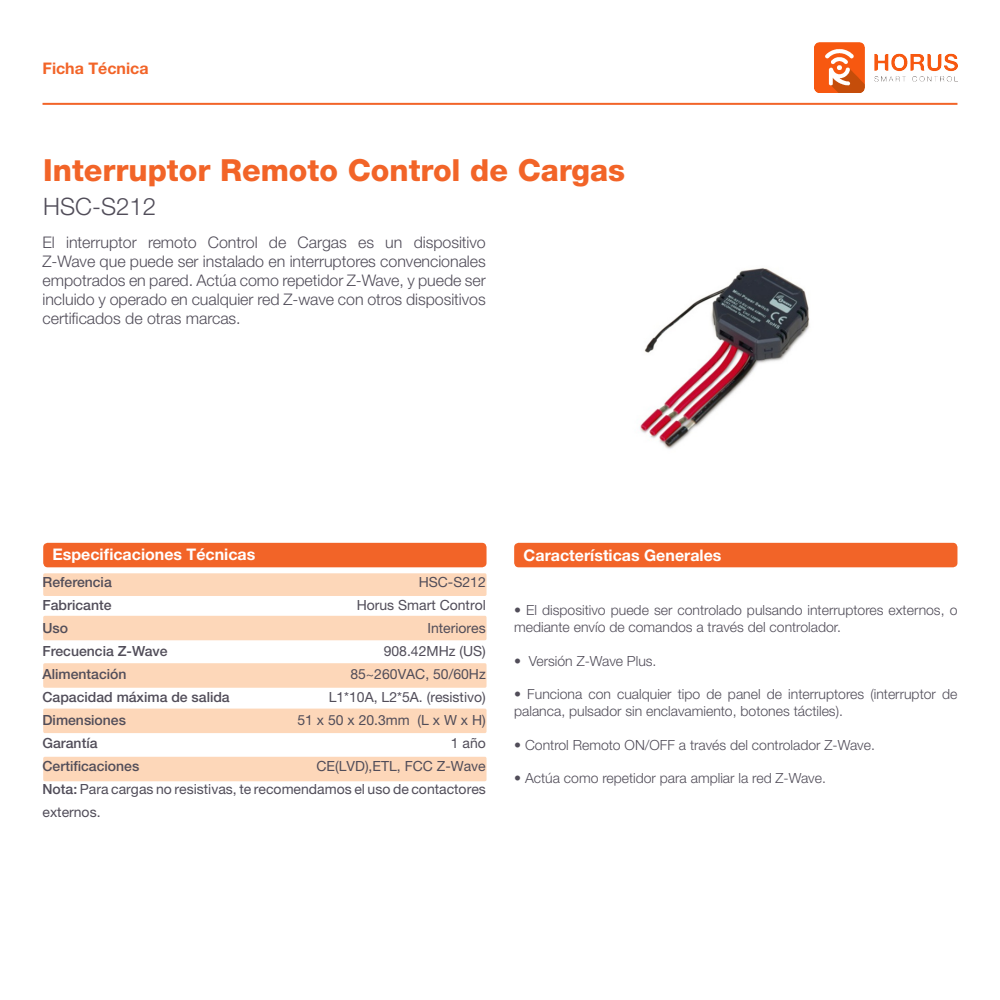
<style>
.page{position:relative;width:1000px;height:1000px;background:#fff}
.page>*{position:absolute;margin:0;border:0;box-sizing:border-box;transform-origin:0 0}
.t1{font:800 30.5px "Helvetica Neue LT Pro";color:#f26428}
.t2{font:300 24px "Helvetica Neue LT Pro";color:#514d59}
.t3{font:300 16px/19.2px "Helvetica Neue LT Pro";letter-spacing:-.005em;color:#514d59;text-align:justify}
.t4{font:700 16px "Helvetica Neue LT Pro";color:#fff}
.t5{font:700 16px "Helvetica Neue LT Pro";color:#f26428}
.t6{font:300 14px/16.8px "Helvetica Neue LT Pro";color:#514d59}
.t7{font:14px/23px "Helvetica Neue LT Pro";color:#514d59}
.t8{font:500 14px "Helvetica Neue LT Pro";color:#514d59}
.s1{font-weight:500}
</style>
<div class="page">
<hr style="left:43px;top:103px;width:914px;height:2px;background:#f26428">
<img style="left:815px;top:43px;width:142px;height:50px">
<div style="left:43px;top:543px;width:444px;height:24px;background:#f26428;border-radius:5px"></div>
<div style="left:43px;top:573px;width:444px;height:23px;background:#fdd7b9;border-radius:2px"></div>
<div style="left:43px;top:616px;width:444px;height:24px;background:#fdd7b9;border-radius:2px"></div>
<div style="left:43px;top:663px;width:444px;height:25px;background:#fdd7b9;border-radius:2px"></div>
<div style="left:43px;top:709px;width:444px;height:24px;background:#fdd7b9;border-radius:2px"></div>
<div style="left:43px;top:757px;width:444px;height:24px;background:#fdd7b9;border-radius:2px"></div>
<div style="left:514px;top:543px;width:443px;height:24px;background:#f26428;border-radius:5px"></div>
<img style="left:639px;top:268px;width:171px;height:181px">
<p class="t5" style="left:43px;top:58px;width:108px">Ficha Técnica</p>
<p class="t1" style="left:43px;top:152px;width:583px">Interruptor Remoto Control de Cargas</p>
<p class="t2" style="left:43px;top:191px;width:114px">HSC-S212</p>
<p class="t3" style="left:43px;top:232px;width:445px">El interruptor remoto Control de Cargas es un dispositivo Z-Wave que puede ser instalado en interruptores convencionales empotrados en pared. Actúa como repetidor Z-Wave, y puede ser incluido y operado en cualquier red Z-wave con otros dispositivos certificados de otras marcas.</p>
<p class="t4" style="left:52px;top:544px;width:204px">Especificaciones Técnicas</p>
<p class="t8" style="left:43px;top:574px;width:71px">Referencia</p>
<p class="t7" style="left:419px;top:570px;width:69px">HSC-S212</p>
<p class="t8" style="left:43px;top:597px;width:70px">Fabricante</p>
<p class="t7" style="left:357px;top:593px;width:131px">Horus Smart Control</p>
<p class="t8" style="left:43px;top:620px;width:27px">Uso</p>
<p class="t7" style="left:428px;top:616px;width:60px">Interiores</p>
<p class="t8" style="left:43px;top:643px;width:127px">Frecuencia Z-Wave</p>
<p class="t7" style="left:384px;top:639px;width:104px">908.42MHz (US)</p>
<p class="t8" style="left:43px;top:666px;width:86px">Alimentación</p>
<p class="t7" style="left:350px;top:662px;width:137px">85~260VAC, 50/60Hz</p>
<p class="t8" style="left:43px;top:689px;width:189px">Capacidad máxima de salida</p>
<p class="t7" style="left:329px;top:685px;width:159px">L1*10A, L2*5A. (resistivo)</p>
<p class="t8" style="left:43px;top:712px;width:85px">Dimensiones</p>
<p class="t7" style="left:298px;top:708px;width:190px">51 x 50 x 20.3mm (L x W x H)</p>
<p class="t8" style="left:43px;top:735px;width:56px">Garantía</p>
<p class="t7" style="left:451px;top:731px;width:37px">1 año</p>
<p class="t8" style="left:43px;top:758px;width:98px">Certificaciones</p>
<p class="t7" style="left:317px;top:754px;width:171px">CE(LVD),ETL, FCC Z-Wave</p>
<p class="t7" style="left:43px;top:777px;width:445px"><span class="s1">Nota:</span> Para cargas no resistivas, te recomendamos el uso de contactores externos.</p>
<p class="t4" style="left:524px;top:545px;width:199px">Características Generales</p>
<p class="t6" style="left:514px;top:602px;width:445px">• El dispositivo puede ser controlado pulsando interruptores externos, o mediante envío de comandos a través del controlador.</p>
<p class="t6" style="left:514px;top:652px;width:144px">• Versión Z-Wave Plus.</p>
<p class="t6" style="left:514px;top:686px;width:445px">• Funciona con cualquier tipo de panel de interruptores (interruptor de palanca, pulsador sin enclavamiento, botones táctiles).</p>
<p class="t6" style="left:514px;top:736px;width:362px">• Control Remoto ON/OFF a través del controlador Z-Wave.</p>
<p class="t6" style="left:514px;top:770px;width:313px">• Actúa como repetidor para ampliar la red Z-Wave.</p>
</div>
